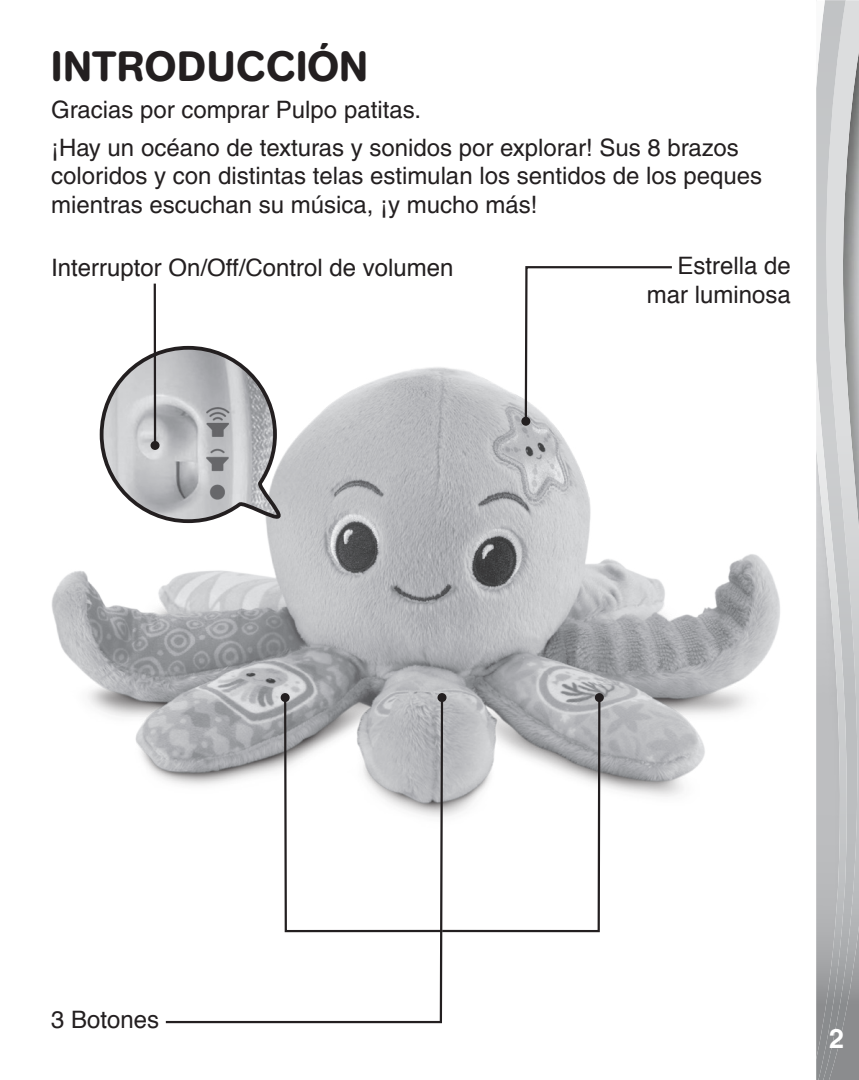
<style>
.page{position:relative;width:859px;height:1080px;background:#fff}
.page>*{position:absolute;margin:0;border:0;box-sizing:border-box;transform-origin:0 0}
.Headline{font:500 42px "AG Book Rounded";letter-spacing:.02em;color:#231f20}
.t1{font:700 27px "Helvetica";color:#fff}
.Body_text{font:500 24px/28.8px "Helvetica";color:#231f20}
.t2{font:24px "Helvetica";color:#231f20}
</style>
<div class="page">
<img style="left:51px;top:367px;width:729px;height:430px">
<svg style="left:98px;top:344px;width:189px;height:181px"></svg>
<img style="left:849px;top:3px;width:10px;height:1077px">
<svg style="left:816px;top:0;width:43px;height:3px"></svg>
<img style="left:816px;top:1px;width:33px;height:1079px">
<hr style="left:154px;top:284px;width:2px;height:161px;background:#231f20">
<div style="left:151px;top:441px;width:9px;height:9px;background:#231f20;border-radius:50%"></div>
<svg style="left:524px;top:266px;width:150px;height:158px"></svg>
<div style="left:521px;top:417px;width:9px;height:9px;background:#231f20;border-radius:50%"></div>
<svg style="left:164px;top:695px;width:279px;height:329px"></svg>
<div style="left:437px;top:693px;width:9px;height:9px;background:#231f20;border-radius:50%"></div>
<svg style="left:283px;top:695px;width:157px;height:238px"></svg>
<div style="left:281px;top:693px;width:9px;height:9px;background:#231f20;border-radius:50%"></div>
<svg style="left:440px;top:695px;width:162px;height:238px"></svg>
<div style="left:595px;top:693px;width:9px;height:9px;background:#231f20;border-radius:50%"></div>
<p class="Headline" style="left:51px;top:42px;width:318px">INTRODUCCIÓN</p>
<p class="Body_text" style="left:51px;top:95px;width:371px">Gracias por comprar Pulpo patitas.</p>
<p class="Body_text" style="left:51px;top:133px;width:713px">¡Hay un océano de texturas y sonidos por explorar! Sus 8 brazos coloridos y con distintas telas estimulan los sentidos de los peques mientras escuchan su música, ¡y mucho más!</p>
<p class="t2" style="left:51px;top:249px;width:404px">Interruptor On/Off/Control de volumen</p>
<p class="t2" style="left:677px;top:247px;width:115px">Estrella de</p>
<p class="t2" style="left:647px;top:276px;width:146px">mar luminosa</p>
<p class="t2" style="left:51px;top:1002px;width:110px">3 Botones</p>
<p class="t1" style="left:829px;top:1022px;width:17px">2</p>
</div>
